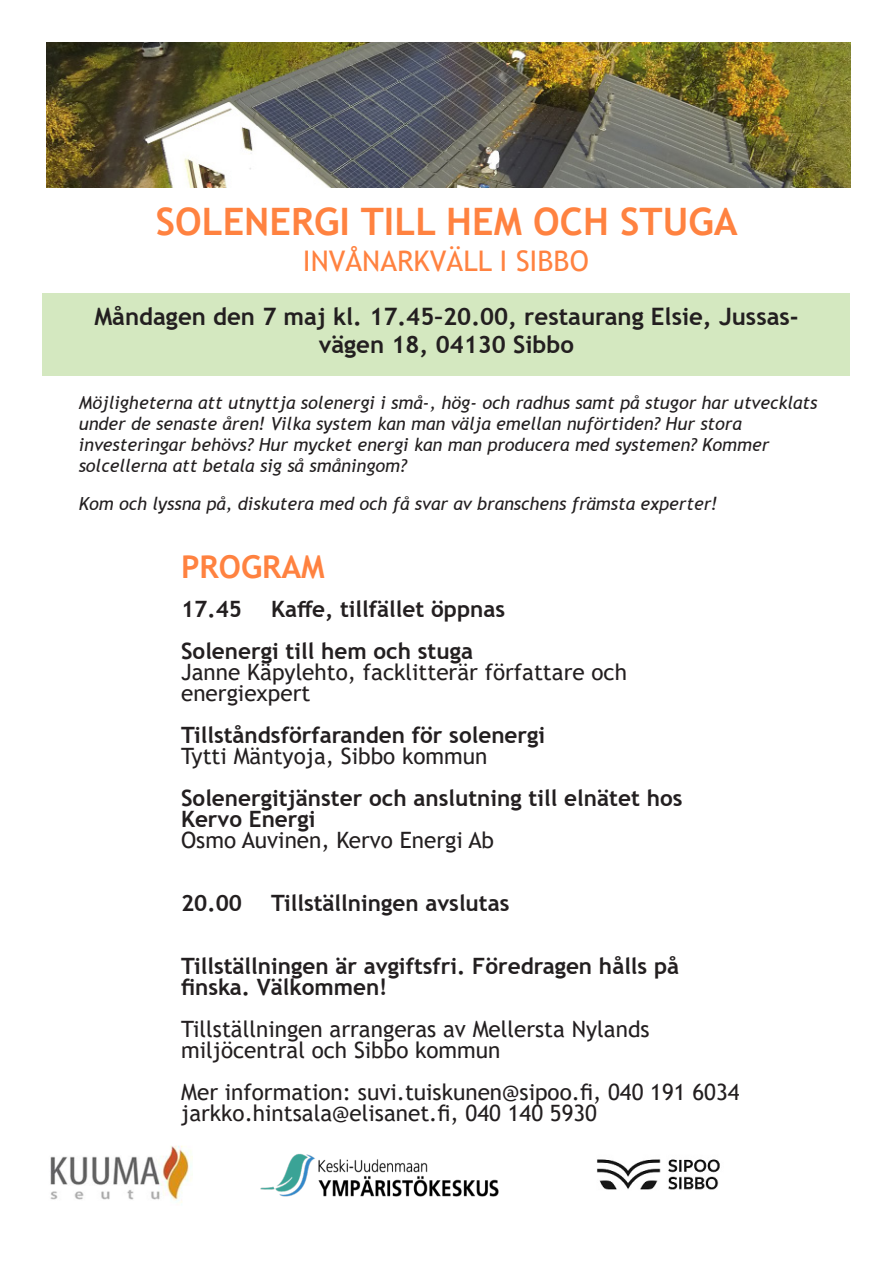
<style>
.page{position:relative;width:893px;height:1263px;background:#fff}
.page>*{position:absolute;margin:0;border:0;box-sizing:border-box;transform-origin:0 0}
.Gloriola_leipäteksti{font:700 37.8px "Trebuchet MS";color:#ff8240}
.Gloriola_leipäteksti-2{font:700 31.5px "Trebuchet MS";color:#ff8240}
.Gloriola_leipäteksti-3{font:28.35px "Trebuchet MS";color:#ff8240}
.Gloriola_leipäteksti-4{font:700 24px/28.5px "Trebuchet MS";color:#231f20;text-align:center}
.Gloriola_leipäteksti-5{font:22.5px/21px "Trebuchet MS";color:#231f20}
.Gloriola_leipäteksti-6{font:700 22.5px/21px "Trebuchet MS";color:#231f20}
.Gloriola_leipäteksti-7{font:italic 18px/21px "Trebuchet MS";color:#231f20}
</style>
<div class="page">
<img style="left:47px;top:43px;width:803px;height:144px">
<div style="left:43px;top:293px;width:807px;height:83px;background:#d4e8c0"></div>
<img style="left:50px;top:1146px;width:142px;height:57px">
<img style="left:597px;top:1159px;width:123px;height:31px">
<img style="left:260px;top:1153px;width:239px;height:44px">
<p class="Gloriola_leipäteksti" style="left:156px;top:198px;width:583px">SOLENERGI TILL HEM OCH STUGA</p>
<p class="Gloriola_leipäteksti-3" style="left:303px;top:243px;width:287px">INVÅNARKVÄLL I SIBBO</p>
<p class="Gloriola_leipäteksti-4" style="left:94px;top:302px;width:706px">Måndagen den 7 maj kl. 17.45–20.00, restaurang Elsie, Jussas&shy;vägen 18, 04130 Sibbo</p>
<p class="Gloriola_leipäteksti-7" style="left:79px;top:392px;width:740px">Möjligheterna att utnyttja solenergi i små-, hög- och radhus samt på stugor har utvecklats under de senaste åren! Vilka system kan man välja emellan nuförtiden? Hur stora investeringar behövs? Hur mycket energi kan man producera med systemen? Kommer solcellerna att betala sig så småningom?</p>
<p class="Gloriola_leipäteksti-7" style="left:79px;top:493px;width:641px">Kom och lyssna på, diskutera med och få svar av branschens främsta experter!</p>
<p class="Gloriola_leipäteksti-2" style="left:181px;top:547px;width:145px">PROGRAM</p>
<p class="Gloriola_leipäteksti-6" style="left:181px;top:599px;width:62px">17.45</p>
<p class="Gloriola_leipäteksti-6" style="left:271px;top:599px;width:235px">Kaffe, tillfället öppnas</p>
<p class="Gloriola_leipäteksti-6" style="left:181px;top:641px;width:294px">Solenergi till hem och stuga</p>
<p class="Gloriola_leipäteksti-5" style="left:181px;top:661px;width:447px">Janne Käpylehto, facklitterär författare och energiexpert</p>
<p class="Gloriola_leipäteksti-6" style="left:181px;top:725px;width:366px">Tillståndsförfaranden för solenergi</p>
<p class="Gloriola_leipäteksti-5" style="left:181px;top:745px;width:308px">Tytti Mäntyoja, Sibbo kommun</p>
<p class="Gloriola_leipäteksti-6" style="left:181px;top:788px;width:503px">Solenergitjänster och anslutning till elnätet hos<br>Kervo Energi</p>
<p class="Gloriola_leipäteksti-5" style="left:181px;top:829px;width:315px">Osmo Auvinen, Kervo Energi Ab</p>
<p class="Gloriola_leipäteksti-6" style="left:181px;top:893px;width:62px">20.00</p>
<p class="Gloriola_leipäteksti-6" style="left:271px;top:893px;width:240px">Tillställningen avslutas</p>
<p class="Gloriola_leipäteksti-6" style="left:181px;top:956px;width:500px">Tillställningen är avgiftsfri. Föredragen hålls på finska. Välkommen!</p>
<p class="Gloriola_leipäteksti-5" style="left:181px;top:1018px;width:470px">Tillställningen arrangeras av Mellersta Nylands miljöcentral och Sibbo kommun</p>
<p class="Gloriola_leipäteksti-5" style="left:181px;top:1081px;width:560px">Mer information: suvi.tuiskunen@sipoo.fi, 040 191 6034</p>
<p class="Gloriola_leipäteksti-5" style="left:181px;top:1102px;width:417px">jarkko.hintsala@elisanet.fi, 040 140 5930</p>
</div>
